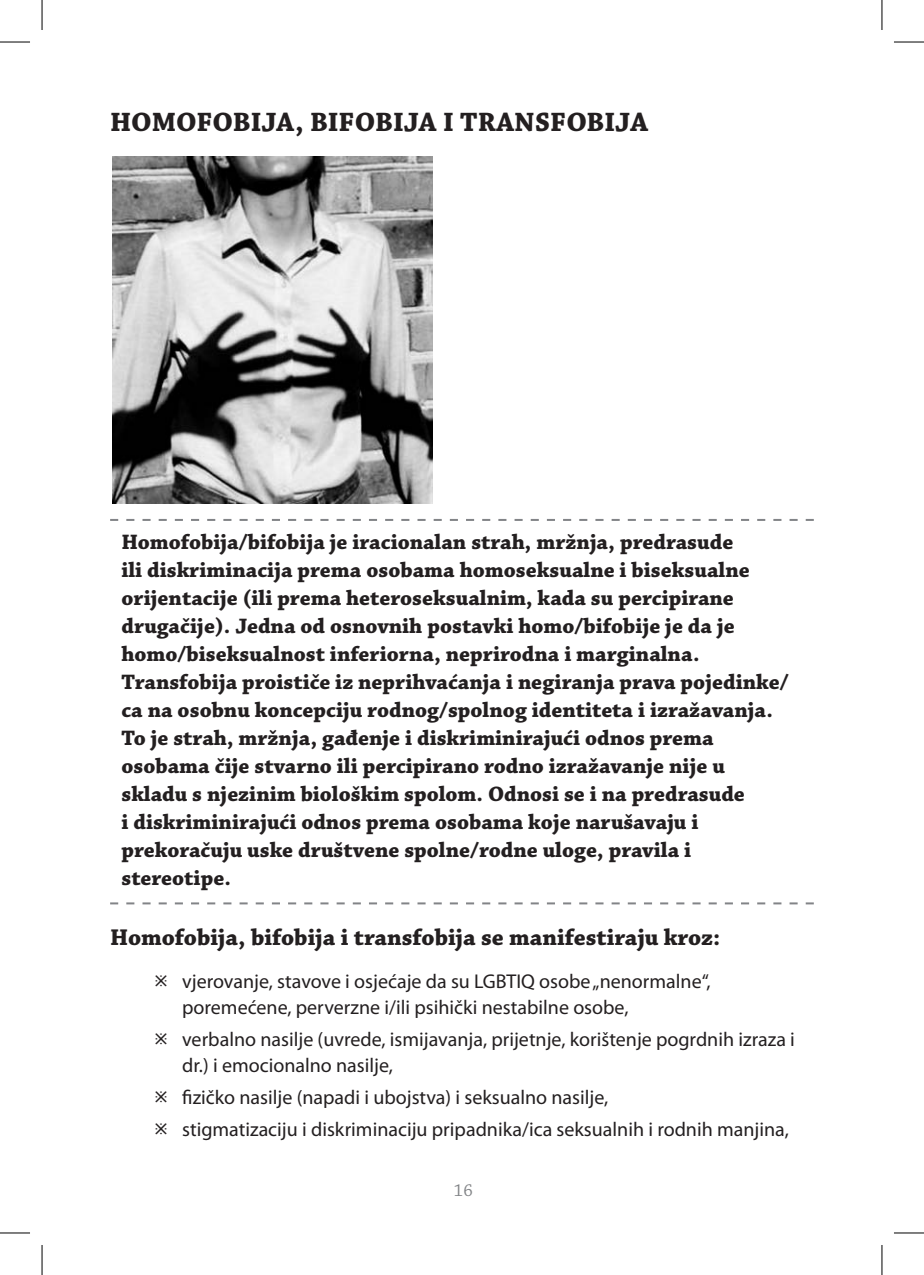
<style>
.page{position:relative;width:924px;height:1275px;background:#fff}
.page>*{position:absolute;margin:0;border:0;box-sizing:border-box;transform-origin:0 0}
.t1{font:700 28px "Chaparral Pro";color:#231f20}
.t2{font:700 24px "Chaparral Pro";color:#231f20}
.t3{font:700 22px/28px "Chaparral Pro";color:#231f20}
.t4{font:20px/26px "Myriad Pro";color:#231f20}
.t5{font:18px "Chaparral Pro";color:#828487}
</style>
<div class="page">
<svg style="left:110px;top:519px;width:703px;height:2px"></svg>
<svg style="left:110px;top:902px;width:703px;height:2px"></svg>
<img style="left:113px;top:157px;width:320px;height:347px">
<hr style="left:0;top:42px;width:30px;height:1px;background:#000">
<hr style="left:893px;top:42px;width:30px;height:1px;background:#000">
<hr style="left:0;top:1232px;width:30px;height:1px;background:#000">
<hr style="left:893px;top:1232px;width:30px;height:1px;background:#000">
<hr style="left:42px;top:0;width:1px;height:30px;background:#000">
<hr style="left:42px;top:1245px;width:1px;height:30px;background:#000">
<hr style="left:881px;top:0;width:1px;height:30px;background:#000">
<hr style="left:881px;top:1245px;width:1px;height:30px;background:#000">
<p class="t1" style="left:110px;top:105px;width:369px">HOMOFOBIJA, BIFOBIJA I TRANS</p>
<p class="t1" style="left:550px;top:105px;width:99px">FOBIJA</p>
<p class="t3" style="left:121px;top:529px;width:668px">Homofobija/bifobija je iracionalan strah, mržnja, predrasude<br>ili diskriminacija prema osobama homoseksualne i biseksualne orijentacije (ili prema heteroseksualnim, kada su percipirane drugačije). Jedna od osnovnih postavki homo/bifobije je da je homo/biseksualnost inferiorna, neprirodna i marginalna.<br>Transfobija proističe iz neprihvaćanja i negiranja prava pojedinke/ ca na osobnu koncepciju rodnog/spolnog identiteta i izražavanja.<br>To je strah, mržnja, gađenje i diskriminirajući odnos prema osobama čije stvarno ili percipirano rodno izražavanje nije u skladu s njezinim biološkim spolom. Odnosi se i na predrasude<br>i diskriminirajući odnos prema osobama koje narušavaju i prekoračuju uske društvene spolne/rodne uloge, pravila i stereotipe.</p>
<p class="t2" style="left:110px;top:923px;width:611px">Homofobija, bifobija i transfobija se manifestiraju kroz:</p>
<p class="t4" style="left:182px;top:968px;width:529px">vjerovanje, stavove i osjećaje da su LGBTIQ osobe „nenormalne“, poremećene, perverzne i/ili psihički nestabilne osobe,</p>
<p class="t4" style="left:182px;top:1026px;width:614px">verbalno nasilje (uvrede, ismijavanja, prijetnje, korištenje pogrdnih izraza i dr.) i emocionalno nasilje,</p>
<p class="t4" style="left:182px;top:1081px;width:608px;line-height:31.6px">fizičko nasilje (napadi i ubojstva) i seksualno nasilje,<br>stigmatizaciju i diskriminaciju pripadnika/ica seksualnih i rodnih manjina,</p>
<p class="t5" style="left:454px;top:1180px;width:20px">16</p>
</div>
